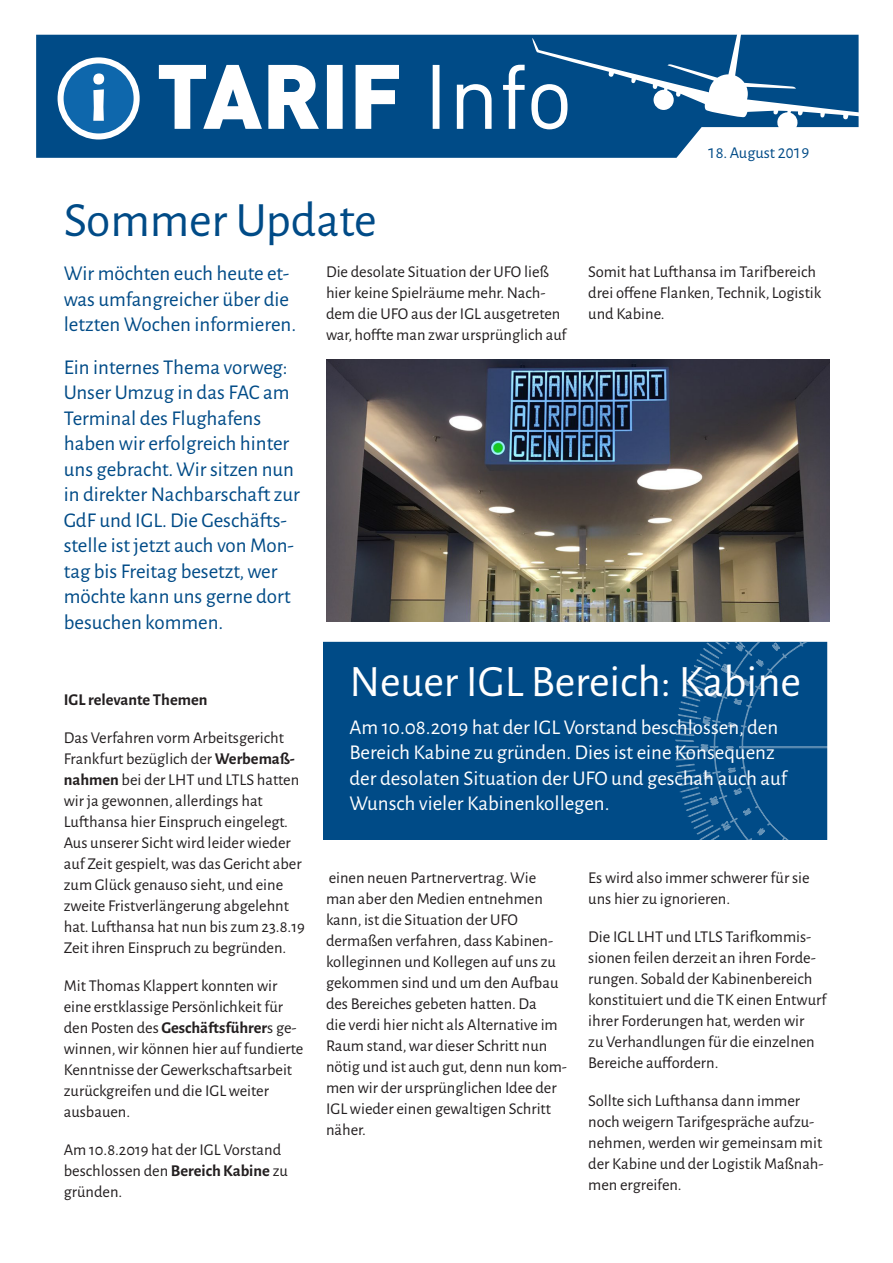
<style>
.page{position:relative;width:893px;height:1263px;background:#fff}
.page>*{position:absolute;margin:0;border:0;box-sizing:border-box;transform-origin:0 0}
.t1{font:800 66.75px "Alegreya Sans";color:#fff}
.TGL-Aushang_Headline{font:49.5px "Alegreya Sans";color:#004b87}
.TGL-Aushang_Headline-2{font:45px "Alegreya Sans";color:#fff}
.TGL-Aushang_Subheadl{font:21px/25.5px "Alegreya Sans";color:#004b87}
.TGL-Aushang_Headline-3{font:21px/25.5px "Alegreya Sans";color:#fff}
.TGL-Aushang_Subheadl-2{font:16.5px/21px "Alegreya Sans";color:#231f20}
.TGL-Aushang_Subheadl-3{font:700 16.5px "Alegreya Sans";color:#231f20}
.TGL-Aushang_Fließtex{font:16.5px "Alegreya Sans";color:#004b87}
.s1{font-weight:700}
</style>
<div class="page">
<div style="left:36px;top:35px;width:660px;height:123px;background:#004b87"></div>
<div style="left:61px;top:60px;width:76px;height:76px;background:#0e67ac;border-radius:50%"></div>
<div style="left:58px;top:57px;width:82px;height:82px;border:6px solid #fff;border-radius:50%"></div>
<svg style="left:159px;top:34px;width:700px;height:100px"></svg>
<div style="left:324px;top:642px;width:503px;height:197px;background:#004b87"></div>
<svg style="left:675px;top:643px;width:153px;height:197px"></svg>
<img style="left:326px;top:360px;width:503px;height:261px">
<p class="t1" style="left:90px;top:49px;width:19px">i</p>
<p class="TGL-Aushang_Headline" style="left:64px;top:186px;width:314px">Sommer Update</p>
<p class="TGL-Aushang_Subheadl" style="left:64px;top:260px;width:234px">Wir möchten euch heute et&shy;was umfangreicher über die letzten Wochen informieren.</p>
<p class="TGL-Aushang_Subheadl" style="left:64px;top:353px;width:238px">Ein internes Thema vorweg:<br>Unser Umzug in das FAC am<br>Terminal des Flughafens haben wir erfolgreich hinter uns gebracht. Wir sitzen nun in direkter Nachbarschaft zur<br>GdF und IGL. Die Geschäfts&shy;stelle ist jetzt auch von Mon&shy;tag bis Freitag besetzt, wer möchte kann uns gerne dort besuchen kommen.</p>
<p class="TGL-Aushang_Subheadl-2" style="left:326px;top:261px;width:242px">Die desolate Situation der UFO ließ hier keine Spielräume mehr. Nach&shy;dem die UFO aus der IGL ausgetreten war, hoffte man zwar ursprünglich auf</p>
<p class="TGL-Aushang_Fließtex" style="left:708px;top:141px;width:103px">18. August 2019</p>
<p class="TGL-Aushang_Subheadl-2" style="left:588px;top:261px;width:235px">Somit hat Lufthansa im Tarifbereich drei offene Flanken, Technik, Logistik und Kabine.</p>
<p class="TGL-Aushang_Subheadl-3" style="left:64px;top:687px;width:145px">IGL relevante Themen</p>
<p class="TGL-Aushang_Subheadl-2" style="left:64px;top:726px;width:242px">Das Verfahren vorm Arbeitsgericht Frankfurt bezüglich der <span class="s1">Werbemaß&shy;nahmen</span> bei der LHT und LTLS hatten wir ja gewonnen, allerdings hat Lufthansa hier Einspruch eingelegt.<br>Aus unserer Sicht wird leider wieder auf Zeit gespielt, was das Gericht aber zum Glück genauso sieht, und eine zweite Fristverlängerung abgelehnt hat. Lufthansa hat nun bis zum 23.8.19<br>Zeit ihren Einspruch zu begründen.</p>
<p class="TGL-Aushang_Subheadl-2" style="left:64px;top:974px;width:241px">Mit Thomas Klappert konnten wir eine erstklassige Persönlichkeit für den Posten des <span class="s1">Geschäftsführer</span>s ge&shy;winnen, wir können hier auf fundierte<br>Kenntnisse der Gewerkschaftsarbeit zurückgreifen und die IGL weiter ausbauen.</p>
<p class="TGL-Aushang_Subheadl-2" style="left:64px;top:1138px;width:226px">Am 10.8.2019 hat der IGL Vorstand beschlossen den <span class="s1">Bereich Kabine</span> zu gründen.</p>
<p class="TGL-Aushang_Headline-2" style="left:349px;top:651px;width:453px">Neuer IGL Bereich: Kabine</p>
<p class="TGL-Aushang_Headline-3" style="left:349px;top:713px;width:440px">Am 10.08.2019 hat der IGL Vorstand beschlossen, den Bereich Kabine zu gründen. Dies ist eine Konsequenz der desolaten Situation der UFO und geschah auch auf Wunsch vieler Kabinenkollegen.</p>
<p class="TGL-Aushang_Subheadl-2" style="left:326px;top:866px;width:242px">einen neuen Partnervertrag. Wie<br>man aber den Medien entnehmen kann, ist die Situation der UFO dermaßen verfahren, dass Kabinen&shy;kolleginnen und Kollegen auf uns zu gekommen sind und um den Aufbau des Bereiches gebeten hatten. Da<br>die verdi hier nicht als Alternative im<br>Raum stand, war dieser Schritt nun nötig und ist auch gut, denn nun kom&shy;men wir der ursprünglichen Idee der<br>IGL wieder einen gewaltigen Schritt näher.</p>
<p class="TGL-Aushang_Subheadl-2" style="left:588px;top:866px;width:223px">Es wird also immer schwerer für sie uns hier zu ignorieren.</p>
<p class="TGL-Aushang_Subheadl-2" style="left:588px;top:925px;width:240px">Die IGL LHT und LTLS Tarifkommis&shy;sionen feilen derzeit an ihren Forde&shy;rungen. Sobald der Kabinenbereich konstituiert und die TK einen Entwurf ihrer Forderungen hat, werden wir<br>zu Verhandlungen für die einzelnen Bereiche auffordern.</p>
<p class="TGL-Aushang_Subheadl-2" style="left:588px;top:1089px;width:237px">Sollte sich Lufthansa dann immer noch weigern Tarifgespräche aufzu&shy;nehmen, werden wir gemeinsam mit der Kabine und der Logistik Maßnah&shy;men ergreifen.</p>
</div>
